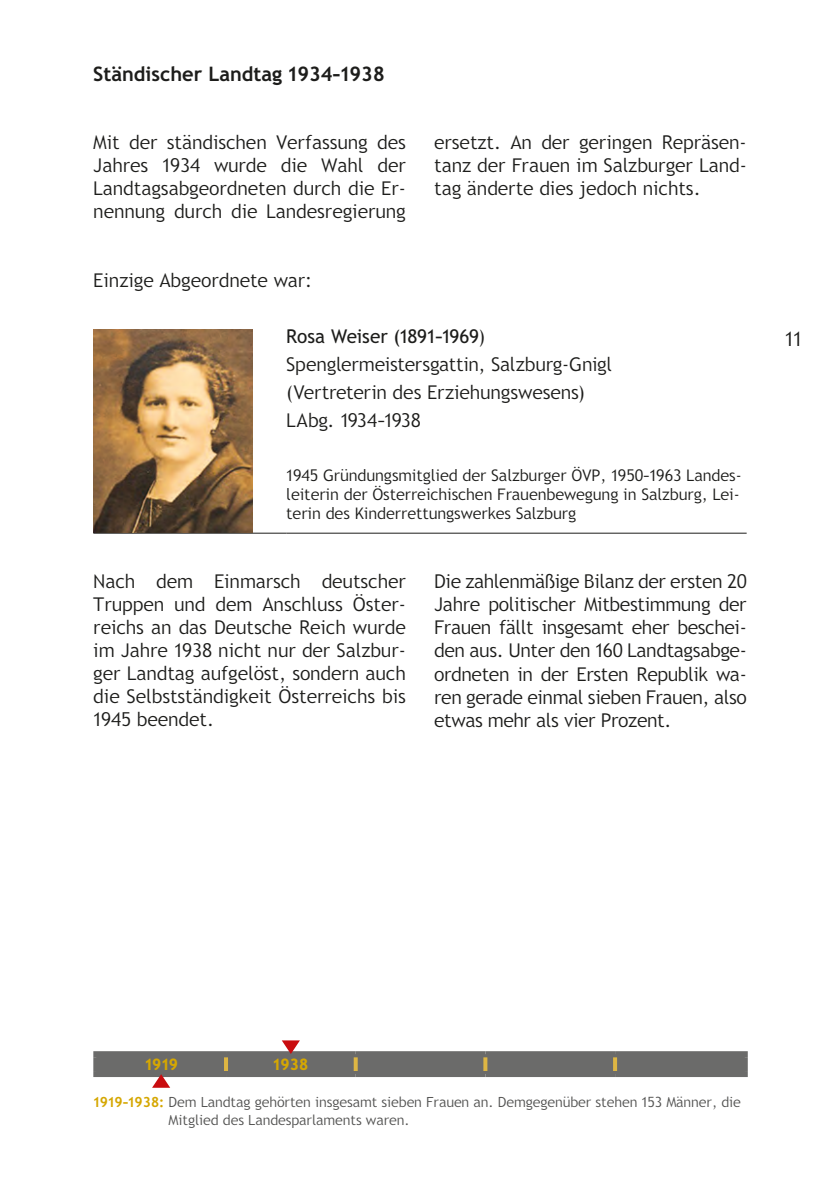
<style>
.page{position:relative;width:840px;height:1191px;background:#fff}
.page>*{position:absolute;margin:0;border:0;box-sizing:border-box;transform-origin:0 0}
.t1{font:700 20px "Trebuchet SBG2";color:#1d1d1b}
.t2{font:300 20px "Trebuchet SBG2";color:#1d1d1b}
.t3{font:300 19px/23px "Trebuchet SBG2";color:#1d1d1b;text-align:justify}
.t4{font:300 16px/19.2px "Trebuchet SBG2";color:#1d1d1b;text-align:justify}
.t5{font:900 16px "Trebuchet SBG2";color:#d5a702}
.t6{font:300 14px/18px "Trebuchet SBG2";color:#525251}
.s1{font-weight:400}
.s2{font-weight:700;color:#d5a702}
</style>
<div class="page">
<div style="left:93px;top:1051px;width:133px;height:6px;background:#6b6b6a"></div>
<div style="left:93px;top:1057px;width:6px;height:14px;background:#6b6b6a"></div>
<div style="left:614px;top:1051px;width:133px;height:6px;background:#6b6b6a"></div>
<div style="left:741px;top:1057px;width:6px;height:14px;background:#6b6b6a"></div>
<div style="left:93px;top:1071px;width:133px;height:6px;background:#6b6b6a"></div>
<div style="left:614px;top:1071px;width:133px;height:6px;background:#6b6b6a"></div>
<svg style="left:96px;top:1040px;width:648px;height:47px"></svg>
<hr style="left:93px;top:532px;width:193px;height:1px;background:#1d1d1b">
<hr style="left:286px;top:532px;width:460px;height:1px;background:#1d1d1b">
<img style="left:93px;top:329px;width:159px;height:203px">
<p class="t1" style="left:93px;top:61px;width:293px">Ständischer Landtag 1934–1938</p>
<p class="t3" style="left:93px;top:131px;width:314px">Mit der ständischen Verfassung des Jahres 1934 wurde die Wahl der Landtagsabgeordneten durch die Er&shy;nennung durch die Landesregierung</p>
<p class="t3" style="left:434px;top:131px;width:314px">ersetzt. An der geringen Repräsen&shy;tanz der Frauen im Salzburger Land&shy;tag änderte dies jedoch nichts.</p>
<p class="t3" style="left:93px;top:269px;width:220px">Einzige Abgeordnete war:</p>
<p class="t3" style="left:286px;top:323px;width:327px;line-height:28px;text-align:left"><span class="s1">Rosa Weiser (1891–1969</span>)<br>Spenglermeistersgattin, Salzburg-Gnigl (Vertreterin des Erziehungswesens)<br>LAbg. 1934–1938</p>
<p class="t4" style="left:286px;top:465px;width:456px">1945 Gründungsmitglied der Salzburger ÖVP, 1950–1963 Landes&shy;leiterin der Österreichischen Frauenbewegung in Salzburg, Lei&shy;terin des Kinderrettungswerkes Salzburg</p>
<p class="t3" style="left:93px;top:570px;width:314px">Nach dem Einmarsch deutscher Truppen und dem Anschluss Öster&shy;reichs an das Deutsche Reich wurde im Jahre 1938 nicht nur der Salzbur&shy;ger Landtag aufgelöst, sondern auch die Selbstständigkeit Österreichs bis 1945 beendet.</p>
<p class="t3" style="left:434px;top:570px;width:314px">Die zahlenmäßige Bilanz der ersten 20<br>Jahre politischer Mitbestimmung der Frauen fällt insgesamt eher beschei&shy;den aus. Unter den 160 Landtagsabge&shy;ordneten in der Ersten Republik wa&shy;ren gerade einmal sieben Frauen, also etwas mehr als vier Prozent.</p>
<p class="t2" style="left:784px;top:326px;width:18px">11</p>
<p class="t5" style="left:145px;top:1054px;width:35px">1919</p>
<p class="t5" style="left:273px;top:1054px;width:37px">1938</p>
<p class="t6" style="left:168px;top:1093px;width:573px;text-indent:-75px"><span class="s2">1919–1938:</span> Dem Landtag gehörten insgesamt sieben Frauen an. Demgegenüber stehen 153 Männer, die<br>Mitglied des Landesparlaments waren.</p>
</div>
